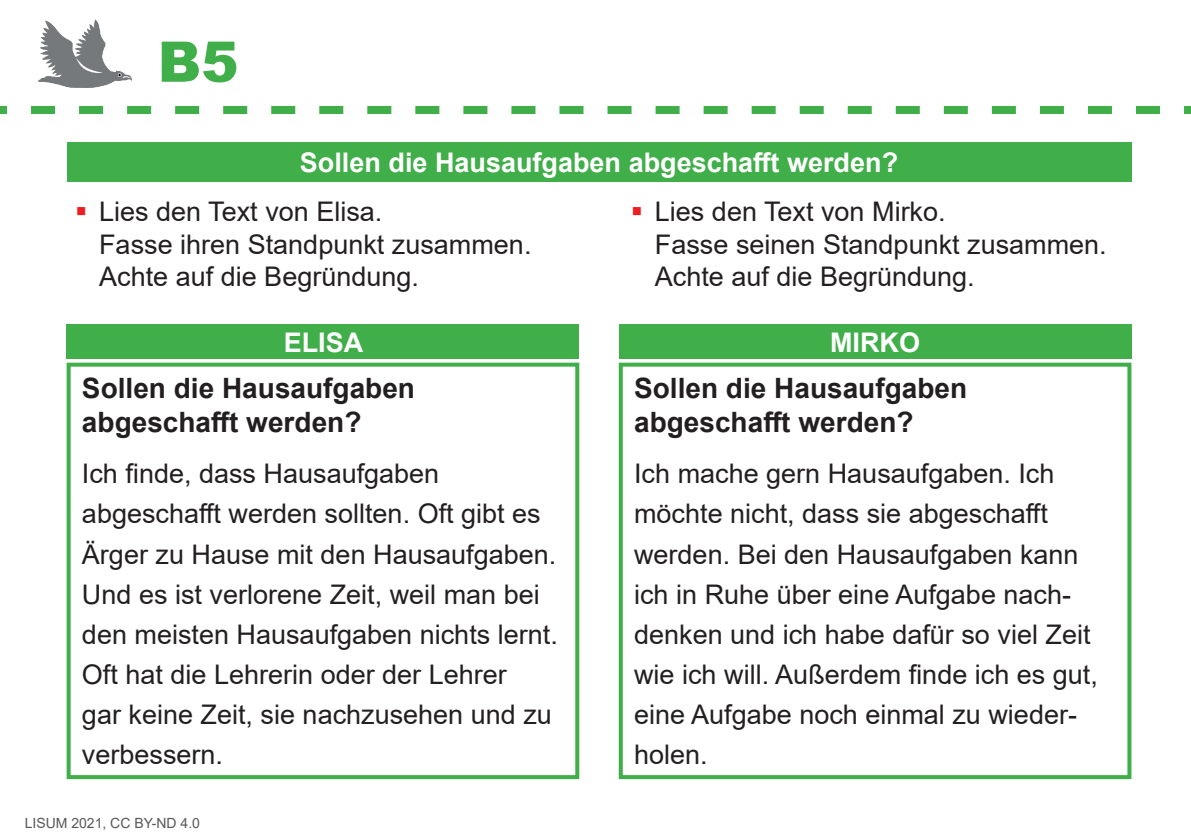
<style>
.page{position:relative;width:1191px;height:840px;background:#fff}
.page>*{position:absolute;margin:0;border:0;box-sizing:border-box;transform-origin:0 0}
.t1{font:900 56px "Arial";color:#40ae49}
.t2{font:700 28px/33.6px "Arial";color:#231f20}
.t3{font:27px/40px "Arial";color:#231f20}
.t4{font:700 27px "Arial";color:#fff}
.t5{font:14px "Arial";color:#57585a}
</style>
<div class="page">
<svg style="left:0;top:106px;width:1191px;height:8px"></svg>
<img style="left:39px;top:19px;width:92px;height:68px">
<div style="left:67px;top:362px;width:512px;height:416px;border:4px solid #40ae49"></div>
<div style="left:619px;top:362px;width:512px;height:416px;border:4px solid #40ae49"></div>
<div style="left:67px;top:325px;width:512px;height:34px;background:#40ae49"></div>
<div style="left:619px;top:325px;width:512px;height:34px;background:#40ae49"></div>
<div style="left:67px;top:142px;width:1064px;height:39px;background:#40ae49"></div>
<h1 class="t1" style="left:158px;top:21px;width:82px">B5</h1>
<p class="t4" style="left:300px;top:143px;width:599px">Sollen die Hausaufgaben abgeschafft werden?</p>
<p class="t3" style="left:99px;top:195px;width:434px;line-height:32.4px">Lies den Text von Elisa.<br>Fasse ihren Standpunkt zusammen.<br>Achte auf die Begründung.</p>
<p class="t3" style="left:655px;top:195px;width:453px;line-height:32.4px">Lies den Text von Mirko.<br>Fasse seinen Standpunkt zusammen.<br>Achte auf die Begründung.</p>
<p class="t4" style="left:284px;top:323px;width:81px">ELISA</p>
<p class="t4" style="left:830px;top:323px;width:91px">MIRKO</p>
<p class="t2" style="left:82px;top:372px;width:334px">Sollen die Hausaufgaben abgeschafft werden?</p>
<p class="t3" style="left:82px;top:453px;width:477px">Ich finde, dass Hausaufgaben abgeschafft werden sollten. Oft gibt es Ärger zu Hause mit den Hausaufgaben.<br>Und es ist verlorene Zeit, weil man bei den meisten Hausaufgaben nichts lernt.<br>Oft hat die Lehrerin oder der Lehrer<br>gar keine Zeit, sie nachzusehen und zu verbessern.</p>
<p class="t5" style="left:25px;top:812px;width:177px">LISUM 2021, CC BY-ND 4.0</p>
<p class="t2" style="left:634px;top:372px;width:334px">Sollen die Hausaufgaben abgeschafft werden?</p>
<p class="t3" style="left:634px;top:453px;width:465px">Ich mache gern Hausaufgaben. Ich möchte nicht, dass sie abgeschafft werden. Bei den Hausaufgaben kann ich in Ruhe über eine Aufgabe nach&shy;denken und ich habe dafür so viel Zeit wie ich will. Außerdem finde ich es gut, eine Aufgabe noch einmal zu wieder&shy;holen.</p>
</div>
